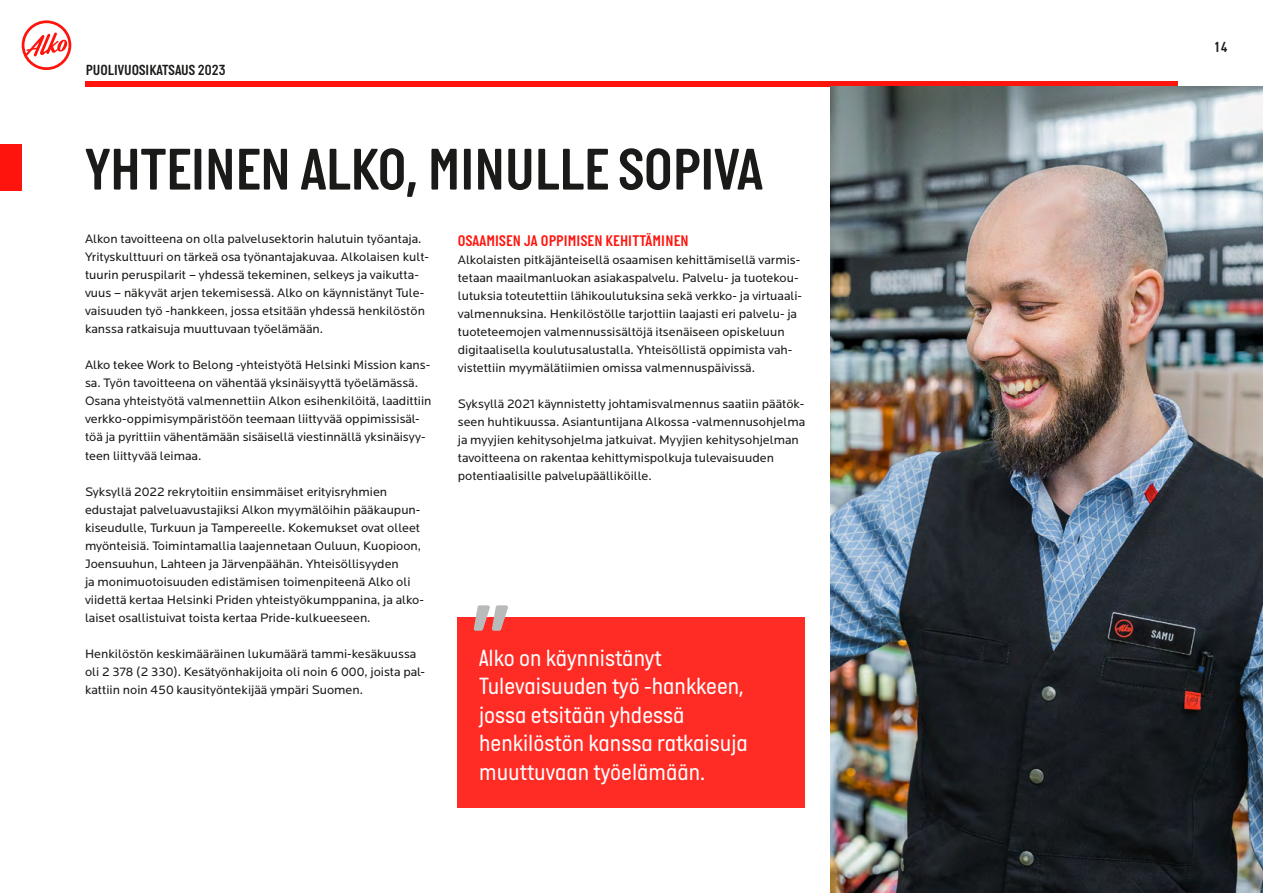
<style>
.page{position:relative;width:1263px;height:893px;background:#fff}
.page>*{position:absolute;margin:0;border:0;box-sizing:border-box;transform-origin:0 0}
.t1{font:600 60px "Italian Plate No 1";letter-spacing:-.01em;color:#1a1a18}
.t2{font:24px/28.5px "Italian Plate No 1";color:#fff}
.t3{font:600 15.75px "Italian Plate No 1";letter-spacing:.01em;color:#ff140d}
.t4{font:600 15px "Italian Plate No 1";color:#1a1a18}
.t5{font:12.75px/18px "Locator";color:#1a1a18}
</style>
<div class="page">
<svg style="left:22px;top:20px;width:49px;height:50px"></svg>
<div style="left:85px;top:82px;width:1093px;height:5px;background:#ff140d"></div>
<div style="left:0;top:145px;width:22px;height:46px;background:#ff140d"></div>
<div style="left:458px;top:618px;width:347px;height:190px;background:#ff2b25"></div>
<svg style="left:474px;top:605px;width:34px;height:26px"></svg>
<img style="left:831px;top:87px;width:432px;height:806px">
<p class="t4" style="left:86px;top:62px;width:141px">PUOLIVUOSIKATSAUS 2023</p>
<h1 class="t1" style="left:85px;top:137px;width:679px">YHTEINEN ALKO, MINULLE SOPIVA</h1>
<p class="t5" style="left:85px;top:231px;width:345px">Alkon tavoitteena on olla palvelusektorin halutuin työantaja.<br>Yrityskulttuuri on tärkeä osa työnantajakuvaa. Alkolaisen kult&shy;tuurin peruspilarit – yhdessä tekeminen, selkeys ja vaikutta&shy;vuus – näkyvät arjen tekemisessä. Alko on käynnistänyt Tule&shy;vaisuuden työ -hankkeen, jossa etsitään yhdessä henkilöstön kanssa ratkaisuja muuttuvaan työelämään.</p>
<p class="t5" style="left:85px;top:357px;width:348px">Alko tekee Work to Belong -yhteistyötä Helsinki Mission kans&shy;sa. Työn tavoitteena on vähentää yksinäisyyttä työelämässä.<br>Osana yhteistyötä valmennettiin Alkon esihenkilöitä, laadittiin verkko-oppimisympäristöön teemaan liittyvää oppimissisäl&shy;töä ja pyrittiin vähentämään sisäisellä viestinnällä yksinäisyy&shy;teen liittyvää leimaa.</p>
<p class="t5" style="left:85px;top:483px;width:341px">Syksyllä 2022 rekrytoitiin ensimmäiset erityisryhmien edustajat palveluavustajiksi Alkon myymälöihin pääkaupun&shy;kiseudulle, Turkuun ja Tampereelle. Kokemukset ovat olleet myönteisiä. Toimintamallia laajennetaan Ouluun, Kuopioon, Joensuuhun, Lahteen ja Järvenpäähän. Yhteisöllisyyden<br>ja monimuotoisuuden edistämisen toimenpiteenä Alko oli viidettä kertaa Helsinki Priden yhteistyökumppanina, ja alko&shy;laiset osallistuivat toista kertaa Pride-kulkueeseen.</p>
<p class="t5" style="left:85px;top:645px;width:341px">Henkilöstön keskimääräinen lukumäärä tammi-kesäkuussa oli 2 378 (2 330). Kesätyönhakijoita oli noin 6 000, joista pal&shy;kattiin noin 450 kausityöntekijää ympäri Suomen.</p>
<p class="t3" style="left:458px;top:232px;width:232px">OSAAMISEN JA OPPIMISEN KEHITTÄMINEN</p>
<p class="t5" style="left:458px;top:251px;width:346px">Alkolaisten pitkäjänteisellä osaamisen kehittämisellä varmis&shy;tetaan maailmanluokan asiakaspalvelu. Palvelu- ja tuotekou&shy;lutuksia toteutettiin lähikoulutuksina sekä verkko- ja virtuaali&shy;valmennuksina. Henkilöstölle tarjottiin laajasti eri palvelu- ja tuoteteemojen valmennussisältöjä itsenäiseen opiskeluun digitaalisella koulutusalustalla. Yhteisöllistä oppimista vah&shy;vistettiin myymälätiimien omissa valmennuspäivissä.</p>
<p class="t5" style="left:458px;top:395px;width:349px">Syksyllä 2021 käynnistetty johtamisvalmennus saatiin päätök&shy;seen huhtikuussa. Asiantuntijana Alkossa -valmennusohjelma ja myyjien kehitysohjelma jatkuivat. Myyjien kehitysohjelman tavoitteena on rakentaa kehittymispolkuja tulevaisuuden potentiaalisille palvelupäälliköille.</p>
<h2 class="t2" style="left:479px;top:643px;width:270px">Alko on käynnistänyt<br>Tulevaisuuden työ -hankkeen, jossa etsitään yhdessä henkilöstön kanssa ratkaisuja muuttuvaan työelämään.</h2>
<p class="t4" style="left:1214px;top:39px;width:15px">14</p>
</div>
